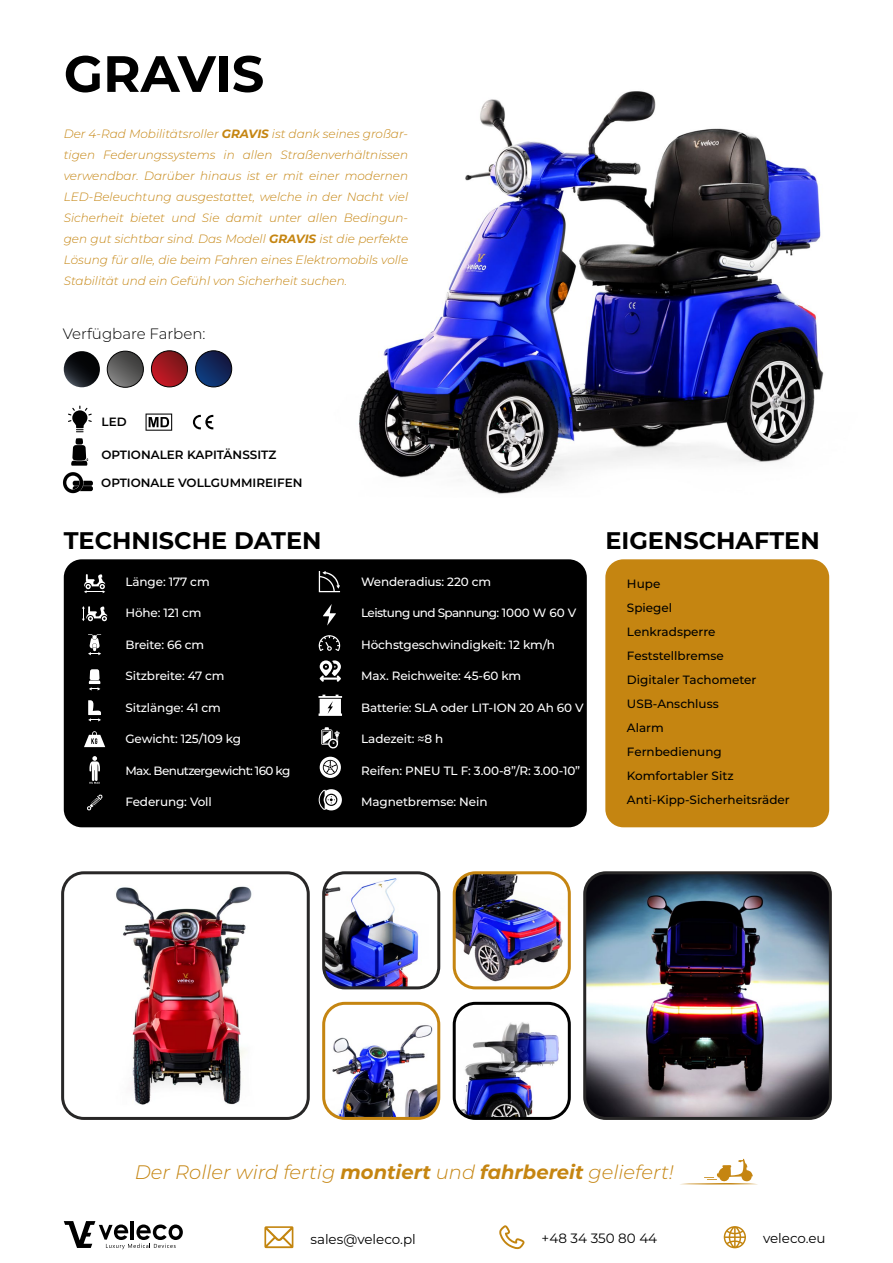
<style>
.page{position:relative;width:893px;height:1263px;background:#fff}
.page>*{position:absolute;margin:0;border:0;box-sizing:border-box;transform-origin:0 0}
.t1{font:700 51px "Montserrat";color:#000}
.t2{font:700 24px "Montserrat";color:#000}
.t3{font:italic 300 19.5px "Montserrat";color:#c58511}
.t4{font:300 15px "Montserrat";color:#000}
.t5{font:13.5px "Montserrat";color:#000}
.t6{font:italic 300 12px/21px "Montserrat";color:#c58511;text-align:justify}
.t7{font:500 12px "Montserrat";letter-spacing:-.01em;color:#fff}
.t8{font:500 12px/24px "Montserrat";color:#000}
.t9{font:500 12px "Montserrat";letter-spacing:-.05em;color:#fff}
.t10{font:600 12px "Montserrat";color:#000}
.s1{font-weight:700}
</style>
<div class="page">
<svg style="left:64px;top:1221px;width:119px;height:28px"></svg>
<svg style="left:264px;top:1226px;width:29px;height:22px"></svg>
<svg style="left:499px;top:1225px;width:26px;height:24px"></svg>
<svg style="left:724px;top:1226px;width:22px;height:22px"></svg>
<div style="left:64px;top:559px;width:523px;height:268px;background:#000;border-radius:18px"></div>
<div style="left:605px;top:559px;width:224px;height:268px;background:#c58511;border-radius:18px"></div>
<svg style="left:84px;top:574px;width:21px;height:19px"></svg>
<svg style="left:88px;top:634px;width:13px;height:21px"></svg>
<svg style="left:82px;top:606px;width:25px;height:15px"></svg>
<svg style="left:89px;top:669px;width:11px;height:21px"></svg>
<svg style="left:88px;top:700px;width:13px;height:21px"></svg>
<svg style="left:84px;top:731px;width:21px;height:16px"></svg>
<svg style="left:89px;top:756px;width:11px;height:28px"></svg>
<svg style="left:87px;top:794px;width:16px;height:17px"></svg>
<svg style="left:319px;top:571px;width:21px;height:21px"></svg>
<svg style="left:323px;top:604px;width:13px;height:21px"></svg>
<svg style="left:319px;top:635px;width:21px;height:16px"></svg>
<svg style="left:320px;top:660px;width:21px;height:22px"></svg>
<svg style="left:318px;top:695px;width:24px;height:21px"></svg>
<svg style="left:321px;top:727px;width:18px;height:22px"></svg>
<svg style="left:320px;top:757px;width:21px;height:21px"></svg>
<svg style="left:319px;top:789px;width:23px;height:21px"></svg>
<svg style="left:680px;top:1159px;width:78px;height:26px"></svg>
<svg style="left:68px;top:406px;width:24px;height:26px"></svg>
<svg style="left:71px;top:438px;width:17px;height:28px"></svg>
<svg style="left:146px;top:413px;width:26px;height:18px"></svg>
<svg style="left:193px;top:415px;width:20px;height:14px"></svg>
<img style="left:358px;top:91px;width:466px;height:403px">
<svg style="left:107px;top:351px;width:36px;height:36px"></svg>
<div style="left:107px;top:351px;width:37px;height:37px;border:1px solid #000;border-radius:50%"></div>
<svg style="left:151px;top:351px;width:37px;height:36px"></svg>
<div style="left:151px;top:350px;width:37px;height:37px;border:1px solid #000;border-radius:50%"></div>
<svg style="left:196px;top:351px;width:36px;height:36px"></svg>
<div style="left:195px;top:350px;width:37px;height:37px;border:1px solid #000;border-radius:50%"></div>
<svg style="left:64px;top:351px;width:36px;height:36px"></svg>
<img style="left:326px;top:1005px;width:111px;height:111px">
<div style="left:322px;top:1002px;width:118px;height:118px;border:3px solid #c58511;border-radius:21px"></div>
<img style="left:456px;top:1005px;width:110px;height:111px">
<div style="left:453px;top:1002px;width:118px;height:118px;border:3px solid #000;border-radius:21px"></div>
<img style="left:326px;top:875px;width:113px;height:113px">
<div style="left:322px;top:871px;width:118px;height:118px;border:3px solid #282727;border-radius:21px"></div>
<img style="left:454px;top:875px;width:113px;height:113px">
<div style="left:453px;top:871px;width:118px;height:118px;border:3px solid #c58511;border-radius:21px"></div>
<img style="left:116px;top:886px;width:136px;height:219px">
<div style="left:61px;top:871px;width:249px;height:249px;border:3px solid #282727;border-radius:21px"></div>
<img style="left:587px;top:875px;width:241px;height:241px">
<div style="left:583px;top:871px;width:249px;height:249px;border:3px solid #282727;border-radius:21px"></div>
<svg style="left:63px;top:472px;width:30px;height:21px"></svg>
<h1 class="t1" style="left:64px;top:37px;width:202px">GRAVIS</h1>
<p class="t6" style="left:64px;top:123px;width:346px">Der 4-Rad Mobilitätsroller <span class="s1">GRAVIS</span> ist dank seines großar&shy;tigen Federungssystems in allen Straßenverhältnissen verwendbar. Darüber hinaus ist er mit einer modernen LED-Beleuchtung ausgestattet, welche in der Nacht viel Sicherheit bietet und Sie damit unter allen Bedingun&shy;gen gut sichtbar sind. Das Modell <span class="s1">GRAVIS</span> ist die perfekte Lösung für alle, die beim Fahren eines Elektromobils volle Stabilität und ein Gefühl von Sicherheit suchen.</p>
<p class="t4" style="left:63px;top:323px;width:144px">Verfügbare Farben:</p>
<p class="t10" style="left:101px;top:413px;width:27px">LED</p>
<p class="t10" style="left:101px;top:446px;width:177px">OPTIONALER KAPITÄNSSITZ</p>
<p class="t10" style="left:101px;top:474px;width:203px">OPTIONALE VOLLGUMMIREIFEN</p>
<h2 class="t2" style="left:64px;top:524px;width:259px">TECHNISCHE DATEN</h2>
<h2 class="t2" style="left:605px;top:524px;width:216px">EIGENSCHAFTEN</h2>
<p class="t7" style="left:125px;top:573px;width:86px">Länge: 177 cm</p>
<p class="t7" style="left:125px;top:605px;width:78px">Höhe: 121 cm</p>
<p class="t7" style="left:125px;top:636px;width:80px">Breite: 66 cm</p>
<p class="t7" style="left:125px;top:668px;width:101px">Sitzbreite: 47 cm</p>
<p class="t7" style="left:125px;top:699px;width:97px">Sitzlänge: 41 cm</p>
<p class="t7" style="left:125px;top:731px;width:117px">Gewicht: 125/109 kg</p>
<p class="t9" style="left:125px;top:762px;width:166px">Max. Benutzergewicht: 160 kg</p>
<p class="t7" style="left:125px;top:794px;width:88px">Federung: Voll</p>
<p class="t7" style="left:361px;top:573px;width:131px">Wenderadius: 220 cm</p>
<p class="t9" style="left:361px;top:605px;width:217px">Leistung und Spannung: 1000 W 60 V</p>
<p class="t7" style="left:361px;top:636px;width:195px">Höchstgeschwindigkeit: 12 km/h</p>
<p class="t7" style="left:361px;top:668px;width:162px">Max. Reichweite: 45-60 km</p>
<p class="t7" style="left:361px;top:699px;width:224px">Batterie: SLA oder LIT-ION 20 Ah 60 V</p>
<p class="t7" style="left:361px;top:731px;width:84px">Ladezeit: ≈8 h</p>
<p class="t7" style="left:361px;top:762px;width:221px">Reifen: PNEU TL F: 3.00-8”/R: 3.00-10”</p>
<p class="t7" style="left:361px;top:794px;width:128px">Magnetbremse: Nein</p>
<p class="t8" style="left:627px;top:571px;width:164px">Hupe<br>Spiegel<br>Lenkradsperre<br>Feststellbremse<br>Digitaler Tachometer<br>USB-Anschluss<br>Alarm<br>Fernbedienung<br>Komfortabler Sitz<br>Anti-Kipp-Sicherheitsräder</p>
<h3 class="t3" style="left:135px;top:1159px;width:541px">Der Roller wird fertig <span class="s1">montiert</span> und <span class="s1">fahrbereit</span> geliefert!</h3>
<p class="t5" style="left:310px;top:1230px;width:107px">sales@veleco.pl</p>
<p class="t5" style="left:541px;top:1229px;width:117px">+48 34 350 80 44</p>
<p class="t5" style="left:763px;top:1229px;width:64px">veleco.eu</p>
</div>
